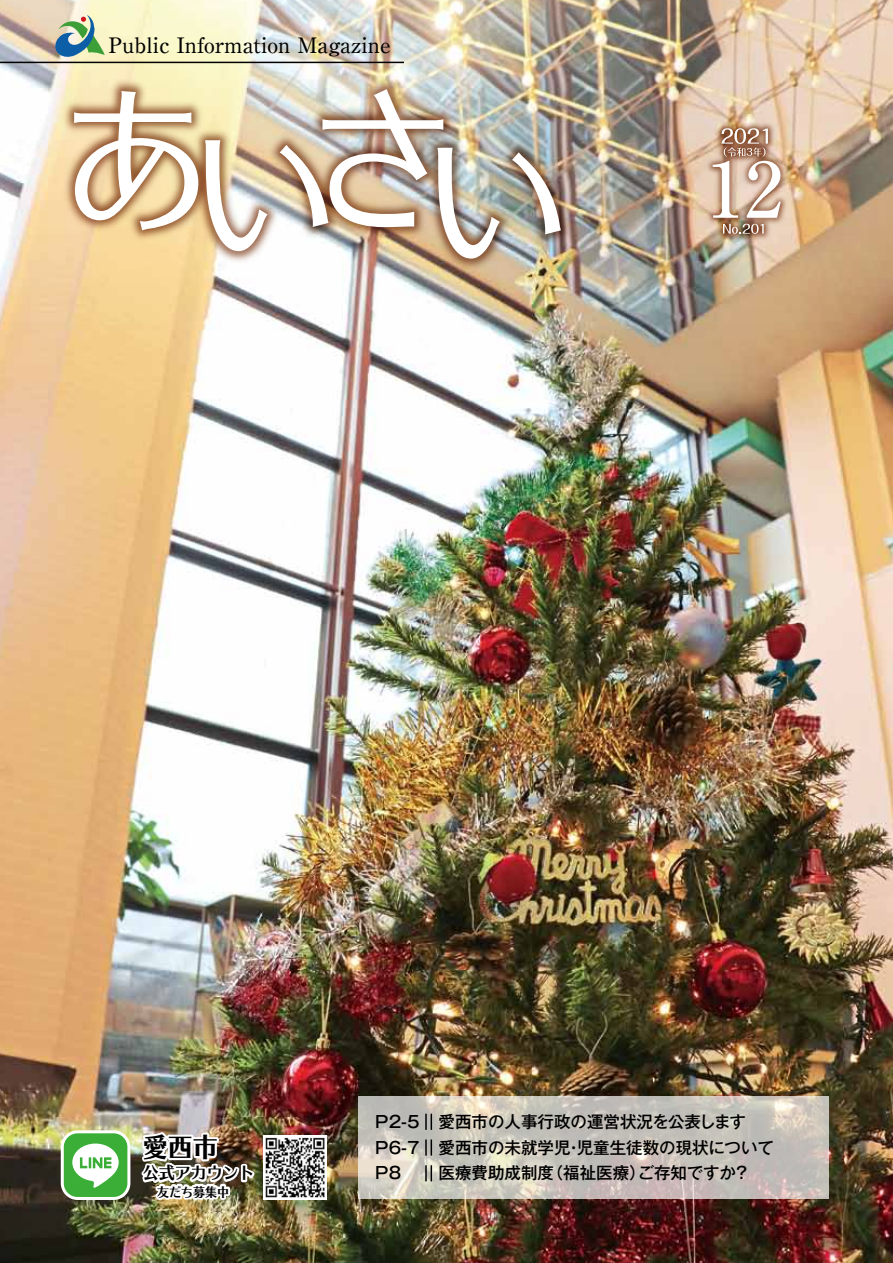
<style>
.page{position:relative;width:893px;height:1263px;background:#fff}
.page>*{position:absolute;margin:0;border:0;box-sizing:border-box;transform-origin:0 0}
.t1{font:158.85px "UD Typos 510 Std";color:#fff;scale:.95 1}
.t2{font:26.55px "UD Typos 515 Std";color:#000;scale:.94 1}
.t3{font:500 21.3px "Ryumin Pr 6";color:#000}
.t4{font:16.95px "UD Typos 515 Std";color:#000;scale:.94 1}
.t5{font:500 16.5px/25.8px "Gothic MB101 Pr 6";color:#000}
.t6{font:12.75px "UD Typos 515 Std";color:#000;scale:.94 1}
</style>
<div class="page">
<img style="left:0;top:398px;width:893px;height:865px">
<img style="left:0;top:0;width:893px;height:398px">
<img style="left:263px;top:1135px;width:64px;height:64px">
<img style="left:137px;top:1014px;width:121px;height:221px">
<svg style="left:61px;top:1130px;width:69px;height:70px"></svg>
<img style="left:656px;top:72px;width:181px;height:218px">
<svg style="left:723px;top:224px;width:41px;height:10px"></svg>
<svg style="left:713px;top:128px;width:68px;height:90px"></svg>
<img style="left:3px;top:22px;width:627px;height:354px">
<hr style="left:0;top:62px;width:404px;height:1px;background:#000">
<img style="left:55px;top:0;width:390px;height:114px">
<svg style="left:358px;top:1096px;width:471px;height:103px;background:#cac5bc"></svg>
<svg style="left:425px;top:1114px;width:7px;height:16px"></svg>
<svg style="left:425px;top:1139px;width:7px;height:16px"></svg>
<svg style="left:425px;top:1165px;width:7px;height:16px"></svg>
<p class="t3" style="left:109px;top:28px;width:283px">Public Information Magazine</p>
<h1 class="t1" style="left:61px;top:41px;width:538px">あいさい</h1>
<h2 class="t2" style="left:143px;top:1124px;width:81px">愛西市</h2>
<p class="t4" style="left:143px;top:1158px;width:120px">公式アカウント</p>
<p class="t6" style="left:157px;top:1181px;width:78px">友だち募集中</p>
<p class="t5" style="left:375px;top:1108px;width:400px">P2-5 愛西市の人事行政の運営状況を公表します<br>P6-7 愛西市の未就学児・児童生徒数の現状について<br>P8</p>
<p class="t5" style="left:439px;top:1159px;width:313px">医療費助成制度（福祉医療）ご存知ですか？</p>
</div>
